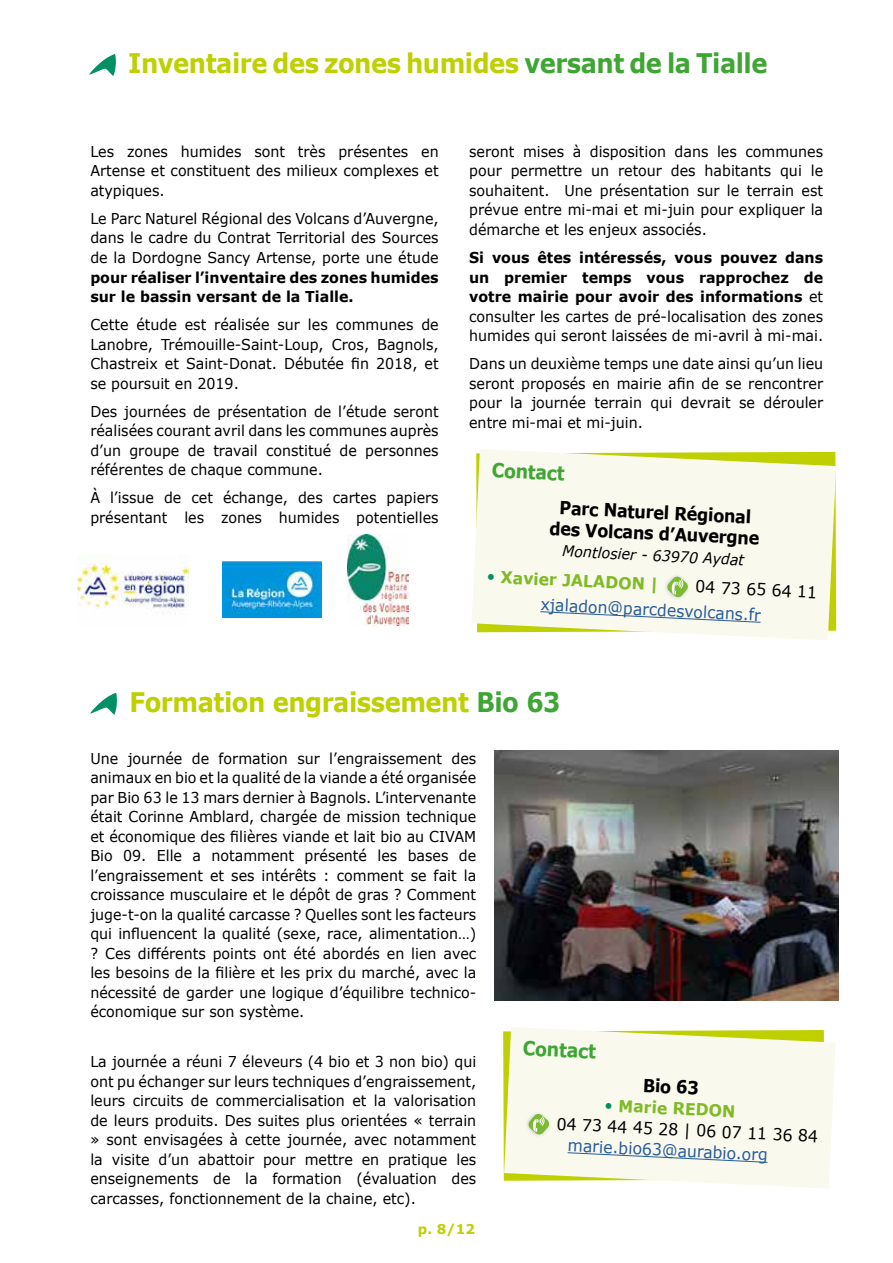
<style>
.page{position:relative;width:893px;height:1263px;background:#fff}
.page>*{position:absolute;margin:0;border:0;box-sizing:border-box;transform-origin:0 0}
.t1{font:700 27px "Verdana";letter-spacing:-.02em;color:#bed000;scale:.9 1}
.t2{font:700 19.5px "Verdana";color:#3fa535;scale:.9 1}
.t3{font:700 18px/21px "Verdana";color:#000;text-align:center;scale:.9 1}
.t4{font:16.5px "Verdana";color:#275b9b;scale:.95 1}
.t5{font:16.5px/20.9px "Verdana";color:#000;scale:.95 1}
.t6{font:700 16.5px "Verdana";color:#80ba27;scale:.95 1}
.t7{font:15px/19.5px "Verdana";color:#000;text-align:justify;scale:.95 1}
.t8{font:700 15px/19.5px "Verdana";color:#000;scale:.95 1}
.t9{font:italic 15px "Verdana";color:#000;scale:.95 1}
.t10{font:700 13.5px "Verdana";color:#bed000}
.s1{color:#3fa535}
.s2{font-weight:400}
.s3{font-weight:400;color:#029064}
.s4{color:#029064}
.s5{font-weight:700;color:#80ba27}
</style>
<div class="page">
<svg style="left:90px;top:693px;width:27px;height:22px"></svg>
<svg style="left:89px;top:54px;width:27px;height:22px"></svg>
<img style="left:495px;top:750px;width:344px;height:251px">
<svg style="left:504px;top:1027px;width:332px;height:161px;background:#f6f8e2"></svg>
<svg style="left:567px;top:1152px;width:201px;height:11px;background:#e5ebe5"></svg>
<img style="left:525px;top:1111px;width:27px;height:27px">
<svg style="left:528px;top:1113px;width:22px;height:22px"></svg>
<svg style="left:472px;top:449px;width:364px;height:191px;background:#f6f8e3"></svg>
<svg style="left:539px;top:611px;width:222px;height:12px;background:#e7ece6"></svg>
<img style="left:663px;top:573px;width:28px;height:28px">
<svg style="left:667px;top:576px;width:21px;height:22px"></svg>
<img style="left:77px;top:554px;width:112px;height:55px">
<img style="left:222px;top:562px;width:99px;height:55px">
<img style="left:348px;top:534px;width:60px;height:91px">
<h1 class="t1" style="left:128px;top:44px;width:712px">Inventaire des zones humides <span class="s1">versant de la Tialle</span></h1>
<p class="t7" style="left:90px;top:142px;width:368px">Les zones humides sont très présentes en Artense et constituent des milieux complexes et atypiques.</p>
<p class="t7" style="left:90px;top:209px;width:368px">Le Parc Naturel Régional des Volcans d’Auvergne, dans le cadre du Contrat Territorial des Sources de la Dordogne Sancy Artense, porte une étude</p>
<p class="t8" style="left:90px;top:267px;width:368px">pour réaliser l’inventaire des zones humides sur le bassin versant de la Tialle.</p>
<p class="t7" style="left:90px;top:315px;width:368px">Cette étude est réalisée sur les communes de Lanobre, Trémouille-Saint-Loup, Cros, Bagnols, Chastreix et Saint-Donat. Débutée fin 2018, et se poursuit en 2019.</p>
<p class="t7" style="left:90px;top:401px;width:368px">Des journées de présentation de l’étude seront réalisées courant avril dans les communes auprès d’un groupe de travail constitué de personnes référentes de chaque commune.</p>
<p class="t7" style="left:90px;top:488px;width:368px">À l’issue de cet échange, des cartes papiers présentant les zones humides potentielles</p>
<p class="t7" style="left:469px;top:142px;width:374px">seront mises à disposition dans les communes pour permettre un retour des habitants qui le souhaitent. Une présentation sur le terrain est prévue entre mi-mai et mi-juin pour expliquer la démarche et les enjeux associés.</p>
<p class="t8" style="left:469px;top:247px;width:374px;text-align:justify">Si vous êtes intéressés, vous pouvez dans un premier temps vous rapprochez de votre mairie pour avoir des informations <span class="s2">et consulter les cartes de pré-localisation des zones humides qui seront laissées de mi-avril à mi-mai.</span></p>
<p class="t7" style="left:469px;top:354px;width:374px">Dans un deuxième temps une date ainsi qu’un lieu seront proposés en mairie afin de se rencontrer pour la journée terrain qui devrait se dérouler entre mi-mai et mi-juin.</p>
<h2 class="t2" style="left:492px;top:456px;width:83px;rotate:3deg">Contact</h2>
<p class="t3" style="left:551px;top:496px;width:235px;rotate:3deg">Parc Naturel Régional des Volcans d’Auvergne</p>
<p class="t9" style="left:563px;top:540px;width:193px;rotate:3deg">Montlosier - 63970 Aydat</p>
<p class="t6" style="left:487px;top:564px;width:183px;rotate:3deg"><span class="s3">•</span> Xavier JALADON |</p>
<p class="t5" style="left:696px;top:576px;width:130px;rotate:3deg">04 73 65 64 11</p>
<p class="t4" style="left:541px;top:592px;width:234px;rotate:3deg">xjaladon@parcdesvolcans.fr</p>
<h1 class="t1" style="left:129px;top:683px;width:480px">Formation engraissement <span class="s1">Bio 63</span></h1>
<p class="t7" style="left:90px;top:748px;width:408px">Une journée de formation sur l’engraissement des animaux en bio et la qualité de la viande a été organisée par Bio 63 le 13 mars dernier à Bagnols. L’intervenante était Corinne Amblard, chargée de mission technique et économique des filières viande et lait bio au CIVAM Bio 09. Elle a notamment présenté les bases de l’engraissement et ses intérêts : comment se fait la croissance musculaire et le dépôt de gras ? Comment juge-t-on la qualité carcasse ? Quelles sont les facteurs qui influencent la qualité (sexe, race, alimentation…) ? Ces différents points ont été abordés en lien avec les besoins de la filière et les prix du marché, avec la nécessité de garder une logique d’équilibre technico&shy;économique sur son système.</p>
<p class="t7" style="left:90px;top:1052px;width:408px">La journée a réuni 7 éleveurs (4 bio et 3 non bio) qui ont pu échanger sur leurs techniques d’engraissement, leurs circuits de commercialisation et la valorisation de leurs produits. Des suites plus orientées « terrain » sont envisagées à cette journée, avec notamment la visite d’un abattoir pour mettre en pratique les enseignements de la formation (évaluation des carcasses, fonctionnement de la chaine, etc).</p>
<p class="t10" style="left:418px;top:1220px;width:59px">p. 8/12</p>
<h2 class="t2" style="left:524px;top:1034px;width:83px;rotate:3deg">Contact</h2>
<p class="t3" style="left:644px;top:1074px;width:64px;rotate:3deg">Bio 63</p>
<p class="t5" style="left:558px;top:1092px;width:277px;text-indent:47px;rotate:3deg"><span class="s4">•</span> <span class="s5">Marie REDON<br></span>04 73 44 45 28 | 06 07 11 36 84</p>
<p class="t4" style="left:569px;top:1133px;width:212px;rotate:3deg">marie.bio63@aurabio.org</p>
</div>
